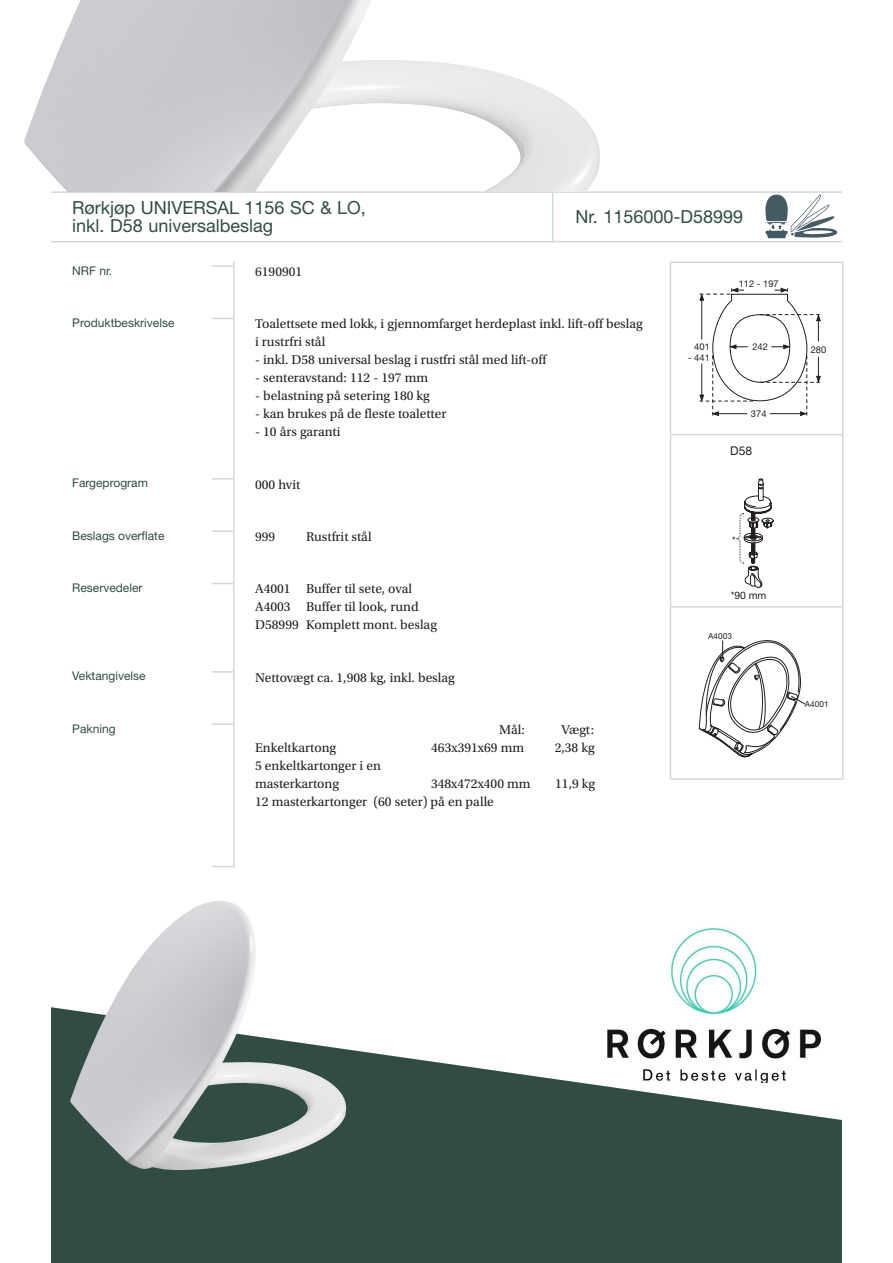
<style>
.page{position:relative;width:893px;height:1263px;background:#fff}
.page>*{position:absolute;margin:0;border:0;box-sizing:border-box;transform-origin:0 0}
.Model{font:18px "Helvetica Neue LT Std";color:#314d43}
.Varenr{font:18px "Helvetica Neue LT Std";color:#314d43}
.Beskrivelse{font:13.5px/18px "Utopia Std";color:#231f20}
.Oplysning{font:12px "Helvetica Neue LT Std";color:#314d43}
.t1{font:12px "Helvetica Neue LT Std";color:#231f20}
.t2{font:10.35px "Helvetica Neue LT Std";color:#231f20}
.t3{font:9.3px "Helvetica Neue LT Std";color:#231f20}
.t4{font:8.25px "Helvetica Neue LT Std";color:#231f20}
</style>
<div class="page">
<svg style="left:51px;top:1007px;width:791px;height:256px;fill:#314d43"></svg>
<hr style="left:51px;top:191px;width:791px;height:2px;background:#cfd8dd">
<hr style="left:51px;top:241px;width:791px;height:1px;background:#cfd8dd">
<hr style="left:552px;top:191px;width:2px;height:51px;background:#cfd8dd">
<hr style="left:670px;top:262px;width:173px;height:1px;background:#cfd8dd">
<hr style="left:670px;top:263px;width:1px;height:171px;background:#cfd8dd">
<hr style="left:842px;top:263px;width:1px;height:171px;background:#cfd8dd">
<hr style="left:670px;top:434px;width:173px;height:1px;background:#cfd8dd">
<hr style="left:670px;top:435px;width:1px;height:171px;background:#cfd8dd">
<hr style="left:842px;top:435px;width:1px;height:171px;background:#cfd8dd">
<hr style="left:670px;top:606px;width:173px;height:1px;background:#cfd8dd">
<hr style="left:670px;top:607px;width:1px;height:171px;background:#cfd8dd">
<hr style="left:842px;top:607px;width:1px;height:171px;background:#cfd8dd">
<hr style="left:670px;top:778px;width:173px;height:2px;background:#cfd8dd">
<svg style="left:699px;top:288px;width:122px;height:128px"></svg>
<svg style="left:699px;top:640px;width:106px;height:118px"></svg>
<svg style="left:737px;top:479px;width:37px;height:109px"></svg>
<img style="left:24px;top:0;width:581px;height:192px">
<img style="left:70px;top:901px;width:278px;height:269px">
<hr style="left:212px;top:265px;width:23px;height:2px;background:#cfd8dd">
<hr style="left:233px;top:267px;width:2px;height:51px;background:#cfd8dd">
<svg style="left:212px;top:318px;width:23px;height:1px"></svg>
<hr style="left:233px;top:319px;width:2px;height:159px;background:#cfd8dd">
<hr style="left:212px;top:671px;width:23px;height:2px;background:#cfd8dd">
<hr style="left:233px;top:673px;width:2px;height:50px;background:#cfd8dd">
<hr style="left:212px;top:723px;width:23px;height:2px;background:#cfd8dd">
<hr style="left:233px;top:725px;width:2px;height:141px;background:#cfd8dd">
<svg style="left:212px;top:866px;width:23px;height:1px"></svg>
<hr style="left:212px;top:478px;width:23px;height:2px;background:#cfd8dd">
<hr style="left:233px;top:480px;width:2px;height:50px;background:#cfd8dd">
<hr style="left:212px;top:530px;width:23px;height:2px;background:#cfd8dd">
<hr style="left:233px;top:532px;width:2px;height:51px;background:#cfd8dd">
<svg style="left:212px;top:583px;width:23px;height:1px"></svg>
<hr style="left:233px;top:584px;width:2px;height:87px;background:#cfd8dd">
<svg style="left:765px;top:195px;width:72px;height:43px"></svg>
<img style="left:596px;top:927px;width:225px;height:156px">
<p class="Model" style="left:72px;top:197px;width:295px">Rørkjøp UNIVERSAL 1156 SC &amp; LO,</p>
<p class="Model" style="left:72px;top:215px;width:202px">inkl. D58 universalbeslag</p>
<p class="Oplysning" style="left:72px;top:263px;width:42px">NRF nr.</p>
<p class="Beskrivelse" style="left:255px;top:263px;width:49px">6190901</p>
<p class="Varenr" style="left:576px;top:205px;width:169px">Nr. 1156000-D58999</p>
<p class="t3" style="left:739px;top:278px;width:42px">112 - 197</p>
<p class="Oplysning" style="left:72px;top:316px;width:104px">Produktbeskrivelse</p>
<p class="Beskrivelse" style="left:255px;top:315px;width:389px">Toalettsete med lokk, i gjennomfarget herdeplast inkl. lift-off beslag i rustrfri stål</p>
<p class="Beskrivelse" style="left:255px;top:351px;width:293px">- inkl. D58 universal beslag i rustfri stål med lift-off</p>
<p class="Beskrivelse" style="left:255px;top:369px;width:175px">- senteravstand: 112 - 197 mm</p>
<p class="Beskrivelse" style="left:255px;top:387px;width:176px">- belastning på setering 180 kg</p>
<p class="Beskrivelse" style="left:255px;top:405px;width:193px">- kan brukes på de fleste toaletter</p>
<p class="Beskrivelse" style="left:255px;top:423px;width:87px">- 10 års garanti</p>
<p class="Oplysning" style="left:72px;top:476px;width:77px">Fargeprogram</p>
<p class="Beskrivelse" style="left:255px;top:475px;width:47px">000 hvit</p>
<p class="Oplysning" style="left:72px;top:528px;width:94px">Beslags overflate</p>
<p class="Beskrivelse" style="left:255px;top:528px;width:22px">999</p>
<p class="Beskrivelse" style="left:306px;top:528px;width:67px">Rustfrit stål</p>
<p class="Oplysning" style="left:72px;top:581px;width:72px">Reservedeler</p>
<p class="Beskrivelse" style="left:255px;top:580px;width:165px">A4001 Buffer til sete, oval<br>A4003 Buffer til look, rund</p>
<p class="Beskrivelse" style="left:255px;top:616px;width:183px">D58999 Komplett mont. beslag</p>
<p class="Oplysning" style="left:72px;top:669px;width:75px">Vektangivelse</p>
<p class="Beskrivelse" style="left:255px;top:669px;width:201px">Nettovægt ca. 1,908 kg, inkl. beslag</p>
<p class="Oplysning" style="left:72px;top:721px;width:45px">Pakning</p>
<p class="Beskrivelse" style="left:499px;top:721px;width:27px">Mål:</p>
<p class="Beskrivelse" style="left:561px;top:721px;width:34px">Vægt:</p>
<p class="Beskrivelse" style="left:255px;top:739px;width:83px">Enkeltkartong</p>
<p class="Beskrivelse" style="left:431px;top:739px;width:94px">463x391x69 mm</p>
<p class="Beskrivelse" style="left:555px;top:739px;width:41px">2,38 kg</p>
<p class="Beskrivelse" style="left:255px;top:757px;width:127px">5 enkeltkartonger i en masterkartong</p>
<p class="Beskrivelse" style="left:431px;top:775px;width:101px">348x472x400 mm</p>
<p class="Beskrivelse" style="left:555px;top:775px;width:41px">11,9 kg</p>
<p class="Beskrivelse" style="left:255px;top:793px;width:240px">12 masterkartonger (60 seter) på en palle</p>
<p class="t3" style="left:694px;top:341px;width:17px">401</p>
<p class="t3" style="left:688px;top:353px;width:23px">- 441</p>
<p class="t3" style="left:752px;top:341px;width:17px">242</p>
<p class="t3" style="left:751px;top:408px;width:17px">374</p>
<p class="t1" style="left:730px;top:443px;width:23px">D58</p>
<p class="t2" style="left:732px;top:534px;width:5px">*</p>
<p class="t2" style="left:731px;top:589px;width:37px">*90 mm</p>
<p class="t4" style="left:708px;top:631px;width:25px">A4003</p>
<p class="t3" style="left:811px;top:344px;width:17px">280</p>
<p class="t4" style="left:805px;top:699px;width:25px">A4001</p>
</div>
